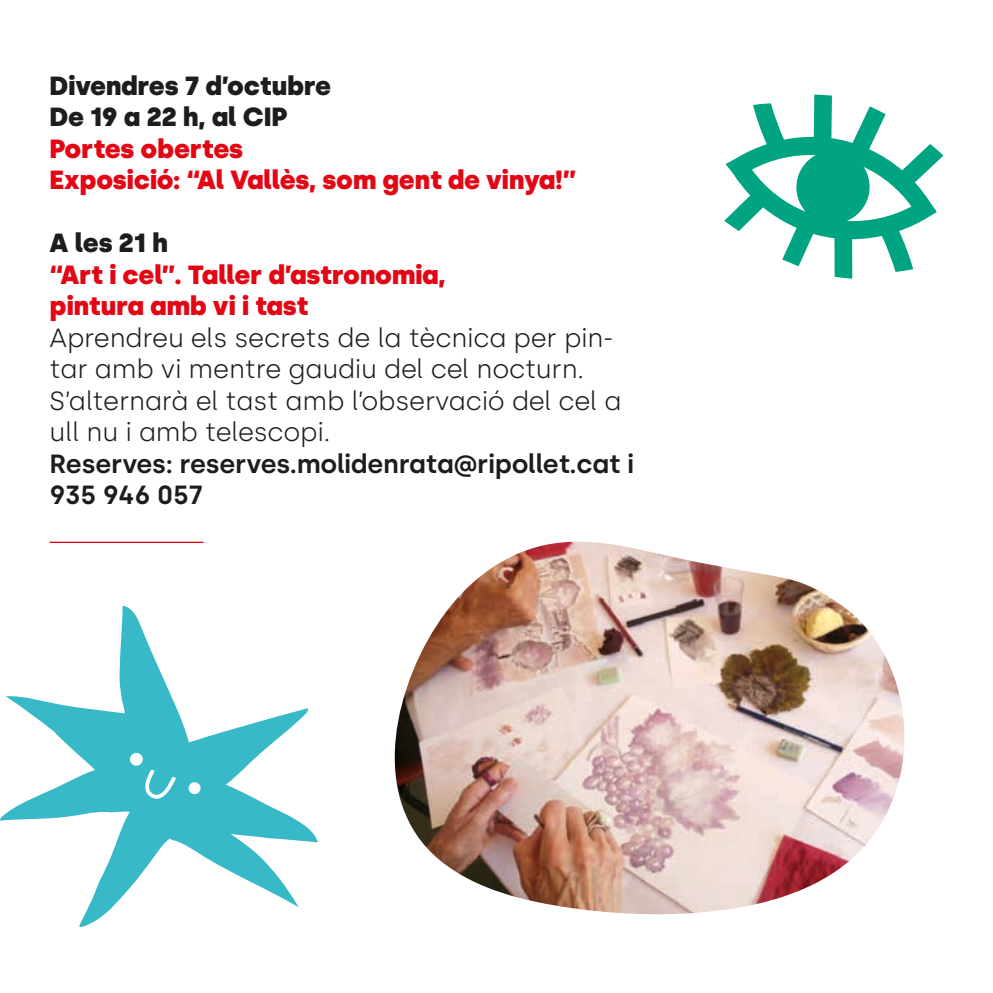
<style>
.page{position:relative;width:993px;height:993px;background:#fff}
.page>*{position:absolute;margin:0;border:0;box-sizing:border-box;transform-origin:0 0}
.t1{font:300 26.25px/31.5px "Silka";letter-spacing:-.01em;color:#1d1d1b}
.t2{font:900 26.25px/31.5px "Silka";letter-spacing:-.01em;color:#e30614}
.t3{font:600 26.25px/31.5px "Silka";letter-spacing:-.01em;color:#1d1d1b}
.t4{font:900 26.25px/31.5px "Silka";letter-spacing:-.01em;color:#1d1d1b}
</style>
<div class="page">
<hr style="left:50px;top:541px;width:153px;height:2px;background:#e30614">
<img style="left:394px;top:541px;width:511px;height:372px">
<svg style="left:0;top:605px;width:317px;height:321px"></svg>
<svg style="left:724px;top:94px;width:219px;height:185px"></svg>
<p class="t4" style="left:50px;top:70px;width:283px">Divendres 7 d’octubre<br>De 19 a 22 h, al CIP</p>
<p class="t2" style="left:50px;top:133px;width:528px">Portes obertes<br>Exposició: “Al Vallès, som gent de vinya!”</p>
<p class="t4" style="left:50px;top:227px;width:120px">A les 21 h</p>
<p class="t2" style="left:50px;top:259px;width:397px">“Art i cel”. Taller d’astronomia, pintura amb vi i tast</p>
<p class="t1" style="left:50px;top:322px;width:573px">Aprendreu els secrets de la tècnica per pin&shy;tar amb vi mentre gaudiu del cel nocturn.<br>S’alternarà el tast amb l’observació del cel a ull nu i amb telescopi.</p>
<p class="t3" style="left:50px;top:448px;width:585px">Reserves: reserves.molidenrata@ripollet.cat i<br>935 946 057</p>
</div>
